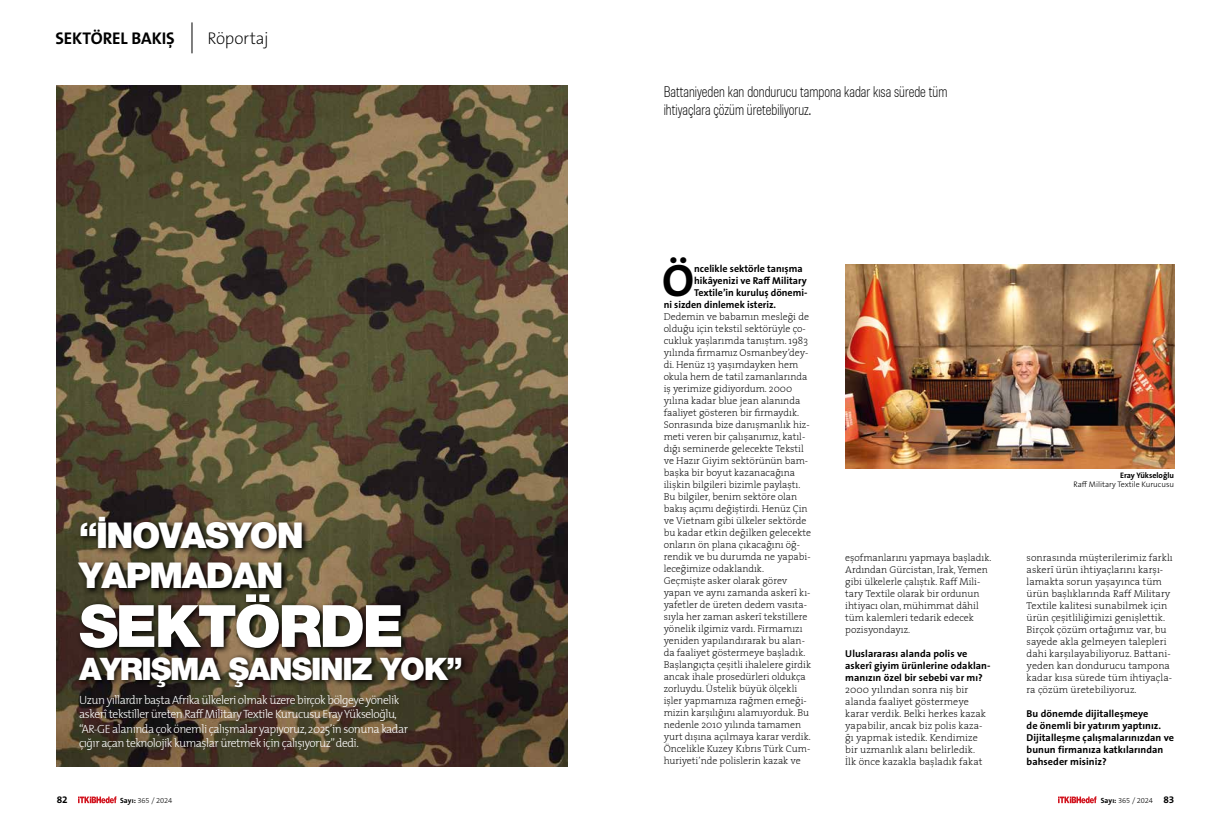
<style>
.page{position:relative;width:1231px;height:823px;background:#fff}
.page>*{position:absolute;margin:0;border:0;box-sizing:border-box;transform-origin:0 0}
.t1{font:900 58.4px "Helvetica Neue";letter-spacing:-.04em;color:#fff}
.t2{font:700 45.6px "The Sans B W7";color:#000}
.t3{font:900 35.6px/40.1px "Helvetica Neue";letter-spacing:-.04em;color:#fff}
.t4{font:900 31px "Helvetica Neue";letter-spacing:-.04em;color:#fff}
.t5{font:700 17px "The Sans B W7";letter-spacing:-.005em;color:#000}
.t6{font:200 17px "The Sans B W2";letter-spacing:-.02em;color:#000}
.t7{font:300 semi-condensed 15px/18px "Molde";color:#000;scale:.89 1}
.t8{font:300 12px/14.4px "The Mix";letter-spacing:-.04em;color:#fff}
.t9{font:10px/12px "The Serif";color:#000}
.t10{font:700 10px/12px "The Sans B W7";letter-spacing:.005em;color:#000}
.t11{font:300 8px "The Sans B W3";color:#000}
.t12{font:700 8px "The Sans B W7";color:#000}
.t13{font:300 7.5px "The Sans B W3";letter-spacing:-.015em;color:#000}
.s1{font-family:"The Sans B W7";font-weight:700}
.s2{font-family:"The Sans B W7";font-weight:700;font-size:10px}
</style>
<div class="page">
<svg style="left:78px;top:796px;width:38px;height:6px"></svg>
<svg style="left:1058px;top:796px;width:38px;height:6px"></svg>
<hr style="left:192px;top:22px;width:1px;height:31px;background:#000">
<img style="left:57px;top:85px;width:510px;height:680px">
<svg style="left:75px;top:513px;width:234px;height:82px;background:#3e3624"></svg>
<svg style="left:76px;top:653px;width:392px;height:41px;background:#31291d"></svg>
<svg style="left:77px;top:590px;width:332px;height:65px;background:#2e261a"></svg>
<img style="left:845px;top:264px;width:329px;height:204px">
<h3 class="t5" style="left:56px;top:27px;width:121px">SEKTÖREL BAKIŞ</h3>
<h3 class="t6" style="left:207px;top:27px;width:62px">Röportaj</h3>
<h3 class="t3" style="left:79px;top:515px;width:226px">“İNOVASYON<br>YAPMADAN</h3>
<h1 class="t1" style="left:79px;top:591px;width:326px">SEKTÖRDE</h1>
<h3 class="t4" style="left:79px;top:650px;width:385px">AYRIŞMA ŞANSINIZ YOK”</h3>
<p class="t8" style="left:79px;top:692px;width:330px">Uzun yıllardır başta Afrika ülkeleri olmak üzere birçok bölgeye yönelik askerî tekstiller üreten Raff Military Textile Kurucusu Eray Yükseloğlu, “AR-GE alanında çok önemli çalışmalar yapıyoruz, 2025’in sonuna kadar çığır açan teknolojik kumaşlar üretmek için çalışıyoruz” dedi.</p>
<h3 class="t7" style="left:663px;top:82px;width:320px">Battaniyeden kan dondurucu tampona kadar kısa sürede tüm ihtiyaçlara çözüm üretebiliyoruz.</h3>
<h2 class="t2" style="left:662px;top:251px;width:34px">Ö</h2>
<p class="t10" style="left:694px;top:262px;width:110px">ncelikle sektörle tanışma</p>
<p class="t10" style="left:694px;top:274px;width:114px">hikâyenizi ve Raff Military</p>
<p class="t10" style="left:694px;top:286px;width:115px">Textile’in kuruluş dönemi-</p>
<p class="t10" style="left:663px;top:298px;width:114px">ni sizden dinlemek isteriz.</p>
<p class="t9" style="left:663px;top:309px;width:149px">Dedemin ve babamın mesleği de olduğu için tekstil sektörüyle ço&shy;cukluk yaşlarımda tanıştım. 1983 yılında firmamız Osmanbey’dey&shy;di. Henüz 13 yaşımdayken hem okula hem de tatil zamanlarında iş yerimize gidiyordum. 2000 yılına kadar blue jean alanında faaliyet gösteren bir firmaydık.<br>Sonrasında bize danışmanlık hiz&shy;meti veren bir çalışanımız, katıl&shy;dığı seminerde gelecekte Tekstil ve Hazır Giyim sektörünün bam&shy;başka bir boyut kazanacağına ilişkin bilgileri bizimle paylaştı.<br>Bu bilgiler, benim sektöre olan bakış açımı değiştirdi. Henüz Çin ve Vietnam gibi ülkeler sektörde bu kadar etkin değilken gelecekte onların ön plana çıkacağını öğ&shy;rendik ve bu durumda ne yapabi&shy;leceğimize odaklandık.<br>Geçmişte asker olarak görev yapan ve aynı zamanda askerî kı&shy;yafetler de üreten dedem vasıta&shy;sıyla her zaman askerî tekstillere yönelik ilgimiz vardı. Firmamızı yeniden yapılandırarak bu alan&shy;da faaliyet göstermeye başladık.<br>Başlangıçta çeşitli ihalelere girdik ancak ihale prosedürleri oldukça zorluydu. Üstelik büyük ölçekli işler yapmamıza rağmen emeği&shy;mizin karşılığını alamıyorduk. Bu nedenle 2010 yılında tamamen yurt dışına açılmaya karar verdik.<br>Öncelikle Kuzey Kıbrıs Türk Cum&shy;huriyeti’nde polislerin kazak ve</p>
<p class="t9" style="left:845px;top:550px;width:148px">eşofmanlarını yapmaya başladık.<br>Ardından Gürcistan, Irak, Yemen gibi ülkelerle çalıştık. Raff Mili&shy;tary Textile olarak bir ordunun ihtiyacı olan, mühimmat dâhil tüm kalemleri tedarik edecek pozisyondayız.</p>
<p class="t10" style="left:845px;top:647px;width:147px">Uluslararası alanda polis ve askerî giyim ürünlerine odaklan&shy;manızın özel bir sebebi var mı?</p>
<p class="t9" style="left:845px;top:682px;width:142px">2000 yılından sonra niş bir alanda faaliyet göstermeye karar verdik. Belki herkes kazak yapabilir, ancak biz polis kaza&shy;ğı yapmak istedik. Kendimize bir uzmanlık alanı belirledik.<br>İlk önce kazakla başladık fakat</p>
<p class="t12" style="left:1119px;top:469px;width:56px">Eray Yükseloğlu</p>
<p class="t11" style="left:1073px;top:479px;width:102px">Raff Military Textile Kurucusu</p>
<p class="t9" style="left:1026px;top:550px;width:148px">sonrasında müşterilerimiz farklı askerî ürün ihtiyaçlarını karşı&shy;lamakta sorun yaşayınca tüm ürün başlıklarında Raff Military<br>Textile kalitesi sunabilmek için ürün çeşitliliğimizi genişlettik.<br>Birçok çözüm ortağımız var, bu sayede akla gelmeyen talepleri dahi karşılayabiliyoruz. Battani&shy;yeden kan dondurucu tampona kadar kısa sürede tüm ihtiyaçla&shy;ra çözüm üretebiliyoruz.</p>
<p class="t10" style="left:1026px;top:707px;width:149px">Bu dönemde dijitalleşmeye<br>de önemli bir yatırım yaptınız.<br>Dijitalleşme çalışmalarınızdan ve bunun firmanıza katkılarından bahseder misiniz?</p>
<p class="t10" style="left:57px;top:793px;width:12px">82</p>
<p class="t13" style="left:120px;top:795px;width:54px"><span class="s1">Sayı:</span> 365 / 2024</p>
<p class="t13" style="left:1100px;top:795px;width:75px"><span class="s1">Sayı:</span> 365 / 2024 <span class="s2">83</span></p>
</div>
